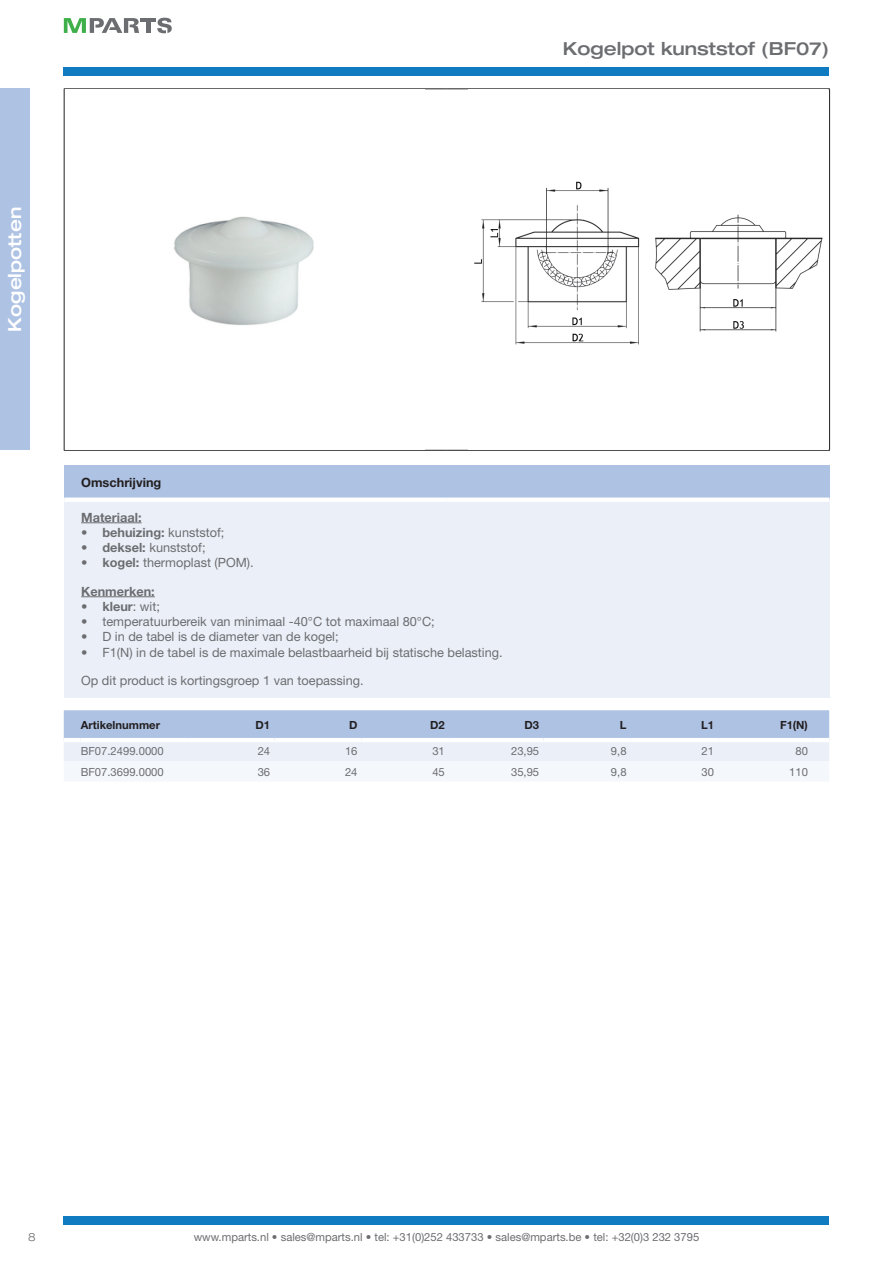
<style>
.page{position:relative;width:893px;height:1263px;background:#fff}
.page>*{position:absolute;margin:0;border:0;box-sizing:border-box;transform-origin:0 0}
.t1{font:500 expanded 18px "Helvetica Neue LT Std";color:#6c6d70}
.t2{font:500 expanded 18px "Helvetica Neue LT Std";color:#fff}
.articlegroup_descr{font:12.75px "Helvetica Neue LT Std";color:#6c6d70}
.articlegroup_descr-2{font:700 12.75px "Helvetica Neue LT Std";color:#6c6d70}
.articlegroup_descr_t{font:700 12.75px "Helvetica Neue LT Std";color:#231f20}
.cell_l{font:11.25px "Helvetica Neue LT Std";color:#6c6d70}
.cell_r{font:11.25px "Helvetica Neue LT Std";color:#6c6d70}
.cell_h_r{font:700 11.25px "Helvetica Neue LT Std";color:#231f20}
.cell_h_l{font:700 11.25px "Helvetica Neue LT Std";color:#231f20}
.t3{font:300 expanded 11.25px "Helvetica Neue LT Std";color:#6c6d70}
.s1{font-weight:700}
</style>
<div class="page">
<svg style="left:64px;top:18px;width:75px;height:15px"></svg>
<hr style="left:146px;top:23px;width:4px;height:10px;background:#6c6d70">
<hr style="left:140px;top:18px;width:16px;height:3px;background:#6c6d70">
<svg style="left:157px;top:18px;width:15px;height:15px"></svg>
<div style="left:64px;top:1216px;width:765px;height:9px;background:#107bc1"></div>
<div style="left:0;top:88px;width:30px;height:362px;background:#aec3e4"></div>
<div style="left:64px;top:67px;width:765px;height:8px;background:#107bc1"></div>
<div style="left:64px;top:466px;width:766px;height:34px;background:#aec3e4"></div>
<div style="left:64px;top:500px;width:766px;height:197px;background:#ebf0f8"></div>
<hr style="left:64px;top:88px;width:383px;height:1px;background:#231f20">
<hr style="left:64px;top:89px;width:1px;height:361px;background:#231f20">
<hr style="left:447px;top:88px;width:383px;height:1px;background:#231f20">
<hr style="left:829px;top:89px;width:1px;height:361px;background:#231f20">
<hr style="left:64px;top:450px;width:383px;height:1px;background:#231f20">
<hr style="left:447px;top:450px;width:383px;height:1px;background:#231f20">
<div style="left:64px;top:497px;width:383px;height:5px;background:#fff"></div>
<div style="left:447px;top:497px;width:383px;height:5px;background:#fff"></div>
<img style="left:174px;top:216px;width:140px;height:109px">
<img style="left:474px;top:181px;width:349px;height:164px">
<hr style="left:81px;top:522px;width:61px;height:1px;background:#6c6d70">
<hr style="left:81px;top:596px;width:74px;height:1px;background:#6c6d70">
<svg style="left:64px;top:710px;width:765px;height:71px"></svg>
<hr style="left:64px;top:738px;width:17px;height:4px;background:#fff">
<hr style="left:81px;top:738px;width:106px;height:4px;background:#fff">
<hr style="left:187px;top:738px;width:87px;height:4px;background:#fff">
<hr style="left:274px;top:738px;width:88px;height:4px;background:#fff">
<hr style="left:362px;top:738px;width:87px;height:4px;background:#fff">
<hr style="left:449px;top:738px;width:94px;height:4px;background:#fff">
<hr style="left:543px;top:738px;width:88px;height:4px;background:#fff">
<hr style="left:631px;top:738px;width:87px;height:4px;background:#fff">
<hr style="left:718px;top:738px;width:94px;height:4px;background:#fff">
<hr style="left:812px;top:738px;width:17px;height:4px;background:#fff">
<h1 class="t1" style="left:563px;top:38px;width:268px">Kogelpot kunststof (BF07)</h1>
<h1 class="t2" style="left:4px;top:331px;width:126px;rotate:-90deg">Kogelpotten</h1>
<p class="articlegroup_descr_t" style="left:81px;top:475px;width:82px">Omschrijving</p>
<p class="articlegroup_descr-2" style="left:81px;top:509px;width:62px">Materiaal:</p>
<p class="articlegroup_descr" style="left:81px;top:525px;width:145px">• <span class="s1">behuizing:</span> kunststof;</p>
<p class="articlegroup_descr" style="left:81px;top:540px;width:126px">• <span class="s1">deksel:</span> kunststof;</p>
<p class="articlegroup_descr" style="left:81px;top:555px;width:174px">• <span class="s1">kogel:</span> thermoplast (POM).</p>
<p class="articlegroup_descr-2" style="left:81px;top:583px;width:75px">Kenmerken:</p>
<p class="articlegroup_descr" style="left:81px;top:599px;width:80px">• <span class="s1">kleur</span>: wit;</p>
<p class="articlegroup_descr" style="left:81px;top:614px;width:355px">• temperatuurbereik van minimaal -40°C tot maximaal 80°C;</p>
<p class="articlegroup_descr" style="left:81px;top:629px;width:259px">• D in de tabel is de diameter van de kogel;</p>
<p class="articlegroup_descr" style="left:81px;top:644px;width:423px">• F1(N) in de tabel is de maximale belastbaarheid bij statische belasting.</p>
<p class="articlegroup_descr" style="left:81px;top:673px;width:284px">Op dit product is kortingsgroep 1 van toepassing.</p>
<p class="cell_h_l" style="left:81px;top:718px;width:81px">Artikelnummer</p>
<p class="cell_h_r" style="left:256px;top:718px;width:16px">D1</p>
<p class="cell_h_r" style="left:349px;top:718px;width:10px">D</p>
<p class="cell_h_r" style="left:430px;top:718px;width:16px">D2</p>
<p class="cell_h_r" style="left:525px;top:718px;width:16px">D3</p>
<p class="cell_h_r" style="left:620px;top:718px;width:8px">L</p>
<p class="cell_h_r" style="left:701px;top:718px;width:14px">L1</p>
<p class="cell_h_r" style="left:780px;top:718px;width:29px">F1(N)</p>
<p class="cell_l" style="left:81px;top:745px;width:84px">BF07.2499.0000</p>
<p class="cell_r" style="left:258px;top:745px;width:14px">24</p>
<p class="cell_r" style="left:345px;top:745px;width:14px">16</p>
<p class="cell_r" style="left:432px;top:745px;width:14px">31</p>
<p class="cell_r" style="left:511px;top:745px;width:30px">23,95</p>
<p class="cell_r" style="left:611px;top:745px;width:17px">9,8</p>
<p class="cell_r" style="left:701px;top:745px;width:14px">21</p>
<p class="cell_r" style="left:795px;top:745px;width:14px">80</p>
<p class="cell_l" style="left:81px;top:765px;width:84px">BF07.3699.0000</p>
<p class="cell_r" style="left:258px;top:765px;width:14px">36</p>
<p class="cell_r" style="left:345px;top:765px;width:14px">24</p>
<p class="cell_r" style="left:432px;top:765px;width:14px">45</p>
<p class="cell_r" style="left:511px;top:765px;width:30px">35,95</p>
<p class="cell_r" style="left:611px;top:765px;width:17px">9,8</p>
<p class="cell_r" style="left:701px;top:765px;width:14px">30</p>
<p class="cell_r" style="left:789px;top:765px;width:20px">110</p>
<p class="t3" style="left:28px;top:1230px;width:9px">8</p>
<p class="cell_l" style="left:194px;top:1230px;width:507px">www.mparts.nl • sales@mparts.nl • tel: +31(0)252 433733 • sales@mparts.be • tel: +32(0)3 232 3795</p>
</div>
